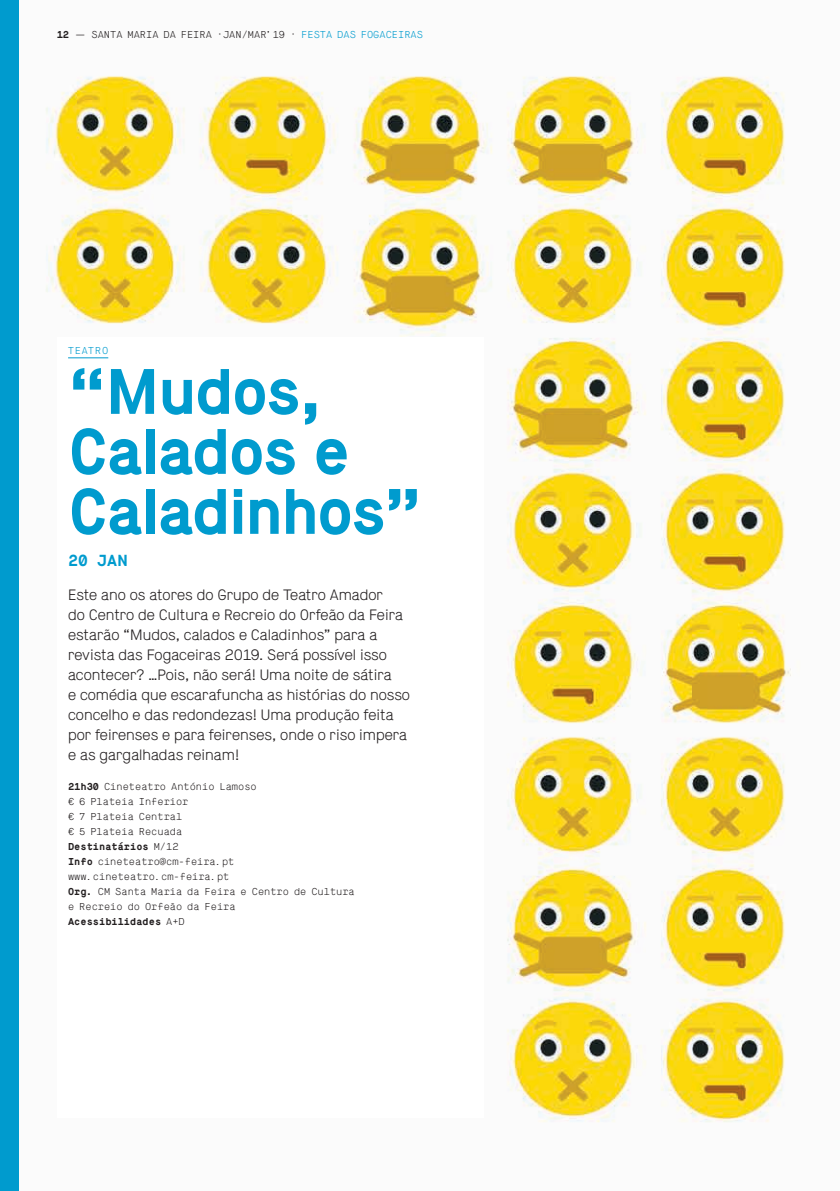
<style>
.page{position:relative;width:840px;height:1191px;background:#fff}
.page>*{position:absolute;margin:0;border:0;box-sizing:border-box;transform-origin:0 0}
.t1{font:700 64px/60px "Maison";letter-spacing:-.015em;color:#009bce}
.t2{font:700 16px "Maison Mono";color:#009bce}
.t3{font:300 15px/20px "Maison";color:#231f20}
.t4{font:300 10px/15px "Maison Mono";color:#231f20}
.t5{font:300 10px "Maison";letter-spacing:.115em;color:#009bce}
.s1{font-weight:700}
.s2{color:#009bce}
</style>
<div class="page">
<img style="left:18px;top:0;width:773px;height:1190px">
<div style="left:57px;top:337px;width:426px;height:780px;background:#fff"></div>
<hr style="left:68px;top:357px;width:40px;height:1px;background:#009bce">
<div style="left:0;top:0;width:18px;height:1191px;background:#009bce"></div>
<p class="t4" style="left:57px;top:27px;width:367px"><span class="s1">12</span> — SANTA MARIA DA FEIRA ·JAN/MAR’19 · <span class="s2">FESTA DAS FOGACEIRAS</span></p>
<p class="t5" style="left:68px;top:345px;width:42px">TEATRO</p>
<h1 class="t1" style="left:68px;top:362px;width:355px">“Mudos,<br>Calados e<br>Caladinhos”</h1>
<p class="t2" style="left:68px;top:550px;width:61px">20 JAN</p>
<p class="t3" style="left:68px;top:585px;width:343px">Este ano os atores do Grupo de Teatro Amador<br>do Centro de Cultura e Recreio do Orfeão da Feira estarão “Mudos, calados e Caladinhos” para a revista das Fogaceiras 2019. Será possível isso acontecer? …Pois, não será! Uma noite de sátira<br>e comédia que escarafuncha as histórias do nosso concelho e das redondezas! Uma produção feita por feirenses e para feirenses, onde o riso impera e as gargalhadas reinam!</p>
<p class="t4" style="left:68px;top:779px;width:288px"><span class="s1">21h30</span> Cineteatro António Lamoso<br>€ 6 Plateia Inferior<br>€ 7 Plateia Central<br>€ 5 Plateia Recuada<br><span class="s1">Destinatários</span> M/12<br><span class="s1">Info</span> cineteatro@cm‑feira.pt www.cineteatro.cm‑feira.pt<br><span class="s1">Org.</span> CM Santa Maria da Feira e Centro de Cultura e Recreio do Orfeão da Feira<br><span class="s1">Acessibilidades</span> A+D</p>
</div>
